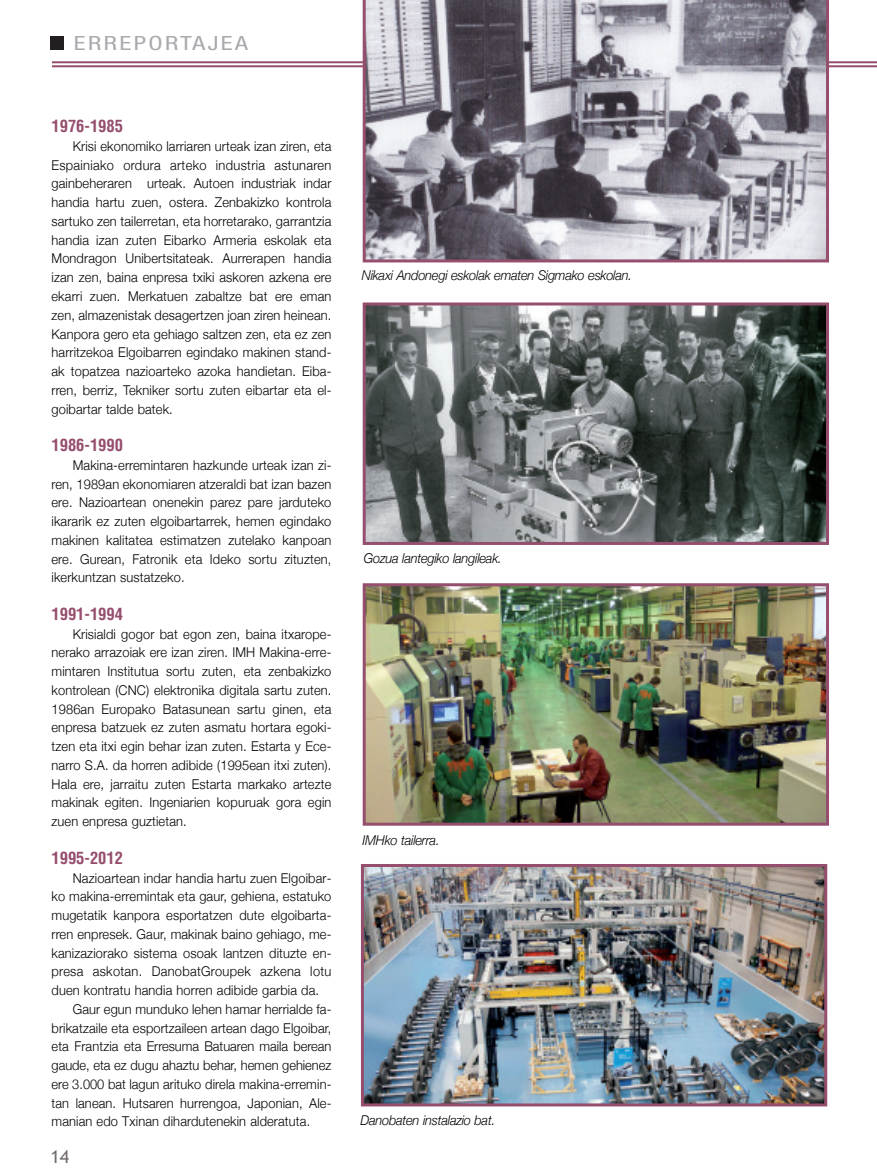
<style>
.page{position:relative;width:877px;height:1175px;background:#fff}
.page>*{position:absolute;margin:0;border:0;box-sizing:border-box;transform-origin:0 0}
.t1{font:21px "NH57";letter-spacing:.09em;color:#a8a9ad;scale:1.3 1}
.t2{font:18px "Trebuchet MS";color:#716c6b}
.t3{font:700 condensed 16.5px "Helvetica";color:#954e6e}
.t4{font:300 13.5px/18.8px "Helvetica Neue";letter-spacing:.01em;color:#000;text-align:justify;scale:.95 1}
.t5{font:italic 300 13.5px "Helvetica Neue";letter-spacing:-.015em;color:#000;scale:.95 1}
</style>
<div class="page">
<div style="left:51px;top:36px;width:13px;height:14px;background:#231f20"></div>
<img style="left:365px;top:868px;width:458px;height:234px">
<div style="left:361px;top:864px;width:466px;height:242px;border:3px solid #954e6e"></div>
<img style="left:367px;top:587px;width:458px;height:234px">
<div style="left:363px;top:583px;width:466px;height:242px;border:3px solid #954e6e"></div>
<img style="left:367px;top:306px;width:458px;height:235px">
<div style="left:363px;top:302px;width:466px;height:243px;border:3px solid #954e6e"></div>
<hr style="left:52px;top:61px;width:825px;height:2px;background:#954e6e">
<hr style="left:52px;top:65px;width:825px;height:2px;background:#954e6e">
<svg style="left:363px;top:0;width:466px;height:262px;background:#96929c"></svg>
<h1 class="t1" style="left:74px;top:36px;width:135px">ERREPORTAJEA</h1>
<p class="t3" style="left:52px;top:117px;width:73px">1976-1985</p>
<p class="t4" style="left:52px;top:136px;width:296px;text-indent:21px">Krisi ekonomiko larriaren urteak izan ziren, eta Espainiako ordura arteko industria astunaren gainbeheraren urteak. Autoen industriak indar handia hartu zuen, ostera. Zenbakizko kontrola sartuko zen tailerretan, eta horretarako, garrantzia handia izan zuten Eibarko Armeria eskolak eta Mondragon Unibertsitateak. Aurrerapen handia izan zen, baina enpresa txiki askoren azkena ere ekarri zuen. Merkatuen zabaltze bat ere eman zen, almazenistak desagertzen joan ziren heinean.<br>Kanpora gero eta gehiago saltzen zen, eta ez zen harritzekoa Elgoibarren egindako makinen stand&shy;ak topatzea nazioarteko azoka handietan. Eiba&shy;rren, berriz, tekniker sortu zuten eibartar eta el&shy;goibartar talde batek.</p>
<p class="t3" style="left:52px;top:436px;width:73px">1986-1990</p>
<p class="t4" style="left:52px;top:455px;width:296px;text-indent:21px">Makina-erremintaren hazkunde urteak izan zi&shy;ren, 1989an ekonomiaren atzeraldi bat izan bazen ere. Nazioartean onenekin parez pare jarduteko ikararik ez zuten elgoibartarrek, hemen egindako makinen kalitatea estimatzen zutelako kanpoan ere. Gurean, Fatronik eta Ideko sortu zituzten, ikerkuntzan sustatzeko.</p>
<p class="t3" style="left:52px;top:604px;width:73px">1991-1994</p>
<p class="t4" style="left:52px;top:624px;width:296px;text-indent:21px">Krisialdi gogor bat egon zen, baina itxarope&shy;nerako arrazoiak ere izan ziren. IMH Makina-erre&shy;mintaren Institutua sortu zuten, eta zenbakizko kontrolean (CNC) elektronika digitala sartu zuten.<br>1986an Europako Batasunean sartu ginen, eta enpresa batzuek ez zuten asmatu hortara egoki&shy;tzen eta itxi egin behar izan zuten. Estarta y Ece&shy;narro S.A. da horren adibide (1995ean itxi zuten).<br>Hala ere, jarraitu zuten Estarta markako artezte makinak egiten. Ingeniarien kopuruak gora egin zuen enpresa guztietan.</p>
<p class="t3" style="left:52px;top:848px;width:73px">1995-2012</p>
<p class="t4" style="left:73px;top:868px;width:274px">Nazioartean indar handia hartu zuen Elgoibar-</p>
<p class="t4" style="left:52px;top:886px;width:296px">ko makina-erremintak eta gaur, gehiena, estatuko</p>
<p class="t4" style="left:52px;top:905px;width:296px">mugetatik kanpora esportatzen dute elgoibarta-</p>
<p class="t4" style="left:52px;top:924px;width:296px">rren enpresek. Gaur, makinak baino gehiago, me-</p>
<p class="t4" style="left:52px;top:943px;width:296px">kanizaziorako sistema osoak lantzen dituzte en-</p>
<p class="t4" style="left:52px;top:961px;width:296px">presa askotan. DanobatGroupek azkena lotu</p>
<p class="t4" style="left:52px;top:980px;width:283px">duen kontratu handia horren adibide garbia da.</p>
<p class="t4" style="left:73px;top:999px;width:274px">Gaur egun munduko lehen hamar herrialde fa-</p>
<p class="t4" style="left:52px;top:1018px;width:296px">brikatzaile eta esportzaileen artean dago Elgoibar,</p>
<p class="t4" style="left:52px;top:1036px;width:296px">eta Frantzia eta Erresuma Batuaren maila berean</p>
<p class="t4" style="left:52px;top:1055px;width:296px">gaude, eta ez dugu ahaztu behar, hemen gehienez</p>
<p class="t4" style="left:52px;top:1074px;width:296px">ere 3.000 bat lagun arituko direla makina-erremin-</p>
<p class="t4" style="left:52px;top:1093px;width:296px">tan lanean. Hutsaren hurrengoa, Japonian, Ale-</p>
<p class="t4" style="left:52px;top:1111px;width:274px">manian edo txinan dihardutenekin alderatuta.</p>
<h2 class="t2" style="left:50px;top:1146px;width:20px">14</h2>
<p class="t5" style="left:362px;top:267px;width:286px">Nikaxi Andonegi eskolak ematen Sigmako eskolan.</p>
<p class="t5" style="left:364px;top:550px;width:146px">Gozua lantegiko langileak.</p>
<p class="t5" style="left:363px;top:832px;width:83px">IMHko tailerra.</p>
<p class="t5" style="left:360px;top:1112px;width:143px">Danobaten instalazio bat.</p>
</div>
